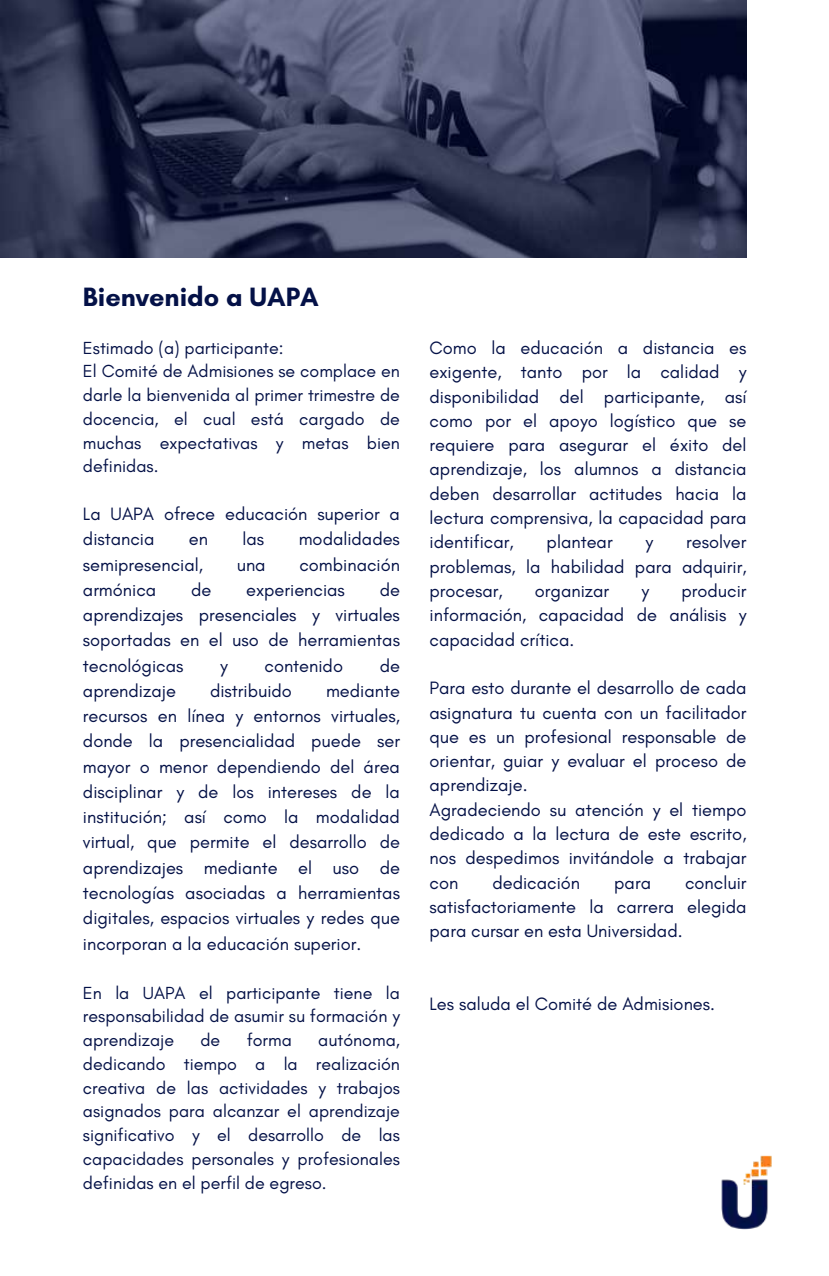
<style>
.page{position:relative;width:829px;height:1276px;background:#fff}
.page>*{position:absolute;margin:0;border:0;box-sizing:border-box;transform-origin:0 0}
.t1{font:700 27px "Glacial Indifference";color:#041147}
.t2{font:18.22px/24.3px "Glacial Indifference";color:#041147;text-align:justify}
.t3{font:17.78px/23.8px "Glacial Indifference";color:#041147;text-align:justify}
</style>
<div class="page">
<img style="left:0;top:0;width:746px;height:258px">
<img style="left:721px;top:1155px;width:51px;height:75px">
<h1 class="t1" style="left:83px;top:280px;width:237px">Bienvenido a UAPA</h1>
<p class="t3" style="left:83px;top:335px;width:318px;text-align:left">Estimado (a) participante:<br>El Comité de Admisiones se complace en darle la bienvenida al primer trimestre de docencia, el cual está cargado de muchas expectativas y metas bien definidas.</p>
<p class="t2" style="left:83px;top:501px;width:318px;line-height:25.2px">La UAPA ofrece educación superior a distancia</p>
<p class="t2" style="left:189px;top:527px;width:21px">en</p>
<p class="t2" style="left:242px;top:527px;width:23px">las</p>
<p class="t2" style="left:299px;top:527px;width:103px">modalidades</p>
<p class="t2" style="left:83px;top:552px;width:121px">semipresencial,</p>
<p class="t2" style="left:237px;top:552px;width:30px">una</p>
<p class="t2" style="left:299px;top:552px;width:102px">combinación</p>
<p class="t2" style="left:83px;top:577px;width:75px">armónica</p>
<p class="t2" style="left:191px;top:577px;width:22px">de</p>
<p class="t2" style="left:246px;top:577px;width:100px">experiencias</p>
<p class="t2" style="left:83px;top:577px;width:318px;line-height:25.2px;text-indent:297px">de aprendizajes presenciales y virtuales soportadas en el uso de herramientas tecnológicas</p>
<p class="t2" style="left:220px;top:653px;width:9px">y</p>
<p class="t2" style="left:264px;top:653px;width:80px">contenido</p>
<p class="t2" style="left:379px;top:653px;width:22px">de</p>
<p class="t2" style="left:83px;top:678px;width:318px;line-height:25.2px;text-indent:243px">mediante recursos en línea y entornos virtuales, donde la presencialidad puede ser mayor o menor dependiendo del área disciplinar y de los intereses de la institución; así como la modalidad virtual, que permite el desarrollo de aprendizajes mediante el uso de tecnologías asociadas a herramientas digitales, espacios virtuales y redes que incorporan a la educación superior.</p>
<p class="t3" style="left:83px;top:980px;width:318px">En la UAPA el participante tiene la responsabilidad de asumir su formación y aprendizaje</p>
<p class="t2" style="left:83px;top:678px;width:94px">aprendizaje</p>
<p class="t2" style="left:210px;top:678px;width:83px">distribuido</p>
<p class="t3" style="left:200px;top:1028px;width:21px">de</p>
<p class="t3" style="left:247px;top:1028px;width:47px">forma</p>
<p class="t3" style="left:83px;top:1028px;width:318px;text-indent:235px">autónoma, dedicando tiempo a la realización creativa de las actividades y trabajos asignados para alcanzar el aprendizaje significativo y el desarrollo de las capacidades personales y profesionales definidas en el perfil de egreso.</p>
<p class="t2" style="left:429px;top:335px;width:318px">Como la educación a distancia es exigente, tanto por la calidad y disponibilidad del participante, así como por el apoyo logístico que se requiere para asegurar el éxito del aprendizaje, los alumnos a distancia deben desarrollar actitudes hacia la lectura comprensiva, la capacidad para identificar,</p>
<p class="t2" style="left:429px;top:530px;width:318px;text-indent:257px">resolver problemas, la habilidad para adquirir, procesar,</p>
<p class="t2" style="left:546px;top:530px;width:68px">plantear</p>
<p class="t2" style="left:645px;top:530px;width:9px">y</p>
<p class="t2" style="left:429px;top:578px;width:318px;text-indent:252px">producir información, capacidad de análisis y capacidad crítica.</p>
<p class="t2" style="left:429px;top:676px;width:318px;text-align:left">Para esto durante el desarrollo de cada asignatura tu cuenta con un facilitador que es un profesional responsable de orientar, guiar y evaluar el proceso de aprendizaje.<br>Agradeciendo su atención y el tiempo dedicado a la lectura de este escrito, nos despedimos invitándole a trabajar con</p>
<p class="t2" style="left:535px;top:578px;width:76px">organizar</p>
<p class="t2" style="left:641px;top:578px;width:9px">y</p>
<p class="t2" style="left:429px;top:870px;width:318px;text-indent:255px">concluir satisfactoriamente la carrera elegida para cursar en esta Universidad.</p>
<p class="t2" style="left:492px;top:870px;width:89px">dedicación</p>
<p class="t2" style="left:614px;top:870px;width:38px">para</p>
<p class="t2" style="left:429px;top:991px;width:287px">Les saluda el Comité de Admisiones.</p>
</div>
